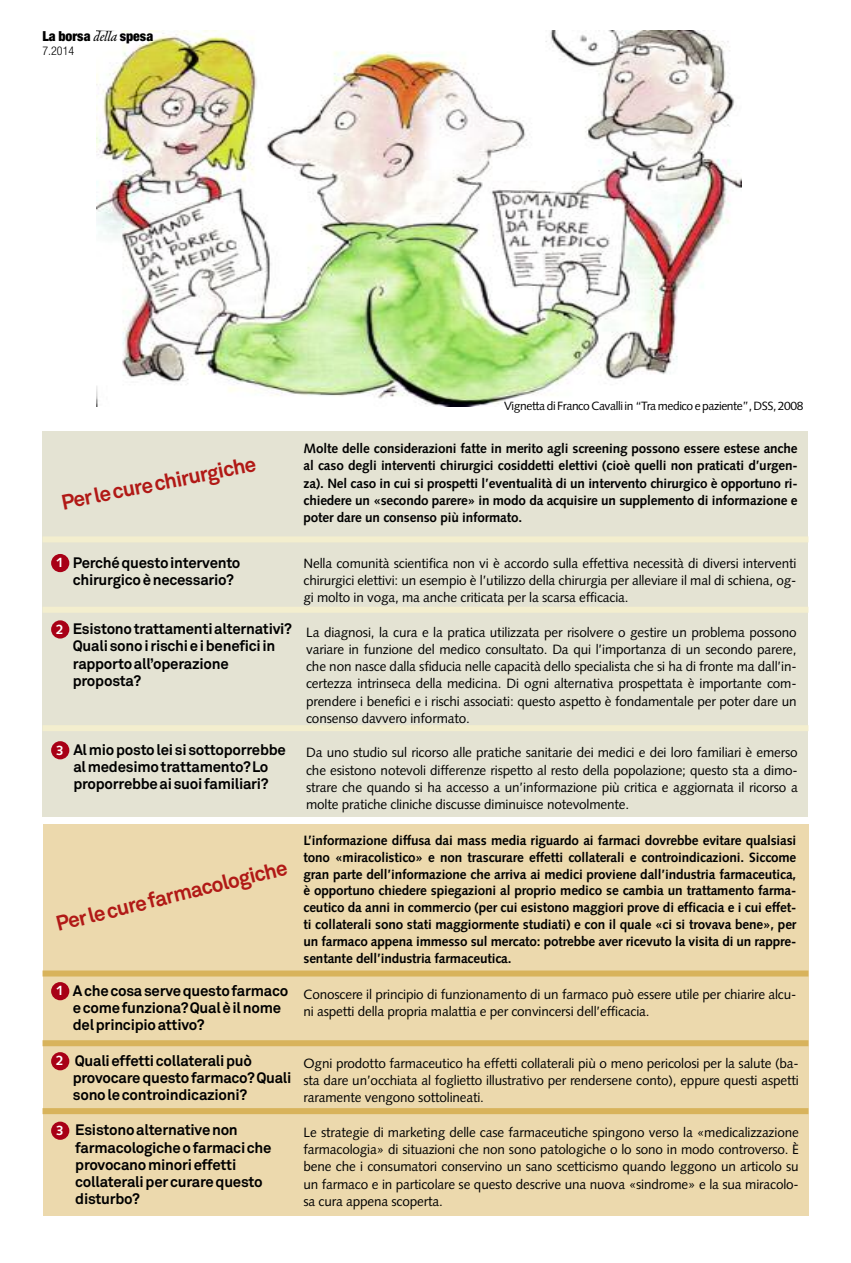
<style>
.page{position:relative;width:851px;height:1263px;background:#fff}
.page>*{position:absolute;margin:0;border:0;box-sizing:border-box;transform-origin:0 0}
.t1{font:700 21px "Akkurat Std";color:#b11916}
.t2{font:700 15px/17.2px "Akkurat Std";letter-spacing:-.015em;color:#000}
.t3{font:900 condensed 13.8px "Helvetica Neue";color:#000}
.t4{font:13.5px/17.2px "Syntax";letter-spacing:-.01em;color:#000;text-align:justify}
.t5{font:700 13.5px/16.8px "Syntax";letter-spacing:-.01em;color:#000;text-align:justify}
.t6{font:700 13.5px "Syntax";color:#fff}
.t7{font:12px "Syntax";letter-spacing:-.035em;color:#000}
.t8{font:300 condensed 12px "Helvetica Neue";color:#000}
.s1{font-family:"Garamond BE";font-weight:400;font-style:italic;font-stretch:normal}
</style>
<div class="page">
<div style="left:43px;top:431px;width:765px;height:385px;background:#e4e3d3"></div>
<div style="left:43px;top:824px;width:765px;height:391px;background:#ecd9ad"></div>
<img style="left:97px;top:31px;width:643px;height:376px">
<div style="left:51px;top:554px;width:18px;height:18px;background:#a80016;border-radius:50%"></div>
<div style="left:51px;top:620px;width:18px;height:18px;background:#a80016;border-radius:50%"></div>
<div style="left:51px;top:741px;width:18px;height:18px;background:#a80016;border-radius:50%"></div>
<div style="left:51px;top:982px;width:18px;height:18px;background:#a80016;border-radius:50%"></div>
<div style="left:51px;top:1052px;width:18px;height:18px;background:#a80016;border-radius:50%"></div>
<div style="left:51px;top:1121px;width:18px;height:19px;background:#a80016;border-radius:50%"></div>
<div style="left:43px;top:536px;width:765px;height:6px;background:#f3eece"></div>
<div style="left:43px;top:607px;width:765px;height:6px;background:#f3eece"></div>
<div style="left:43px;top:725px;width:765px;height:6px;background:#f3eece"></div>
<div style="left:43px;top:970px;width:765px;height:6px;background:#d8b35b"></div>
<div style="left:43px;top:1040px;width:765px;height:6px;background:#d8b35b"></div>
<div style="left:43px;top:1108px;width:765px;height:6px;background:#d8b35b"></div>
<p class="t3" style="left:43px;top:32px;width:112px">La borsa <span class="s1">della</span> spesa</p>
<p class="t8" style="left:43px;top:46px;width:33px">7.2014</p>
<h1 class="t1" style="left:60px;top:494px;width:200px;rotate:-11deg">Perlecurechirurgiche</h1>
<p class="t7" style="left:504px;top:400px;width:301px">Vignetta di Franco Cavalli in “Tra medico e paziente”, DSS, 2008</p>
<p class="t5" style="left:303px;top:441px;width:495px;line-height:17.2px">Molte delle considerazioni fatte in merito agli screening possono essere estese anche al caso degli interventi chirurgici cosiddetti elettivi (cioè quelli non praticati d’urgen&shy;za). Nel caso in cui si prospetti l’eventualità di un intervento chirurgico è opportuno ri&shy;chiedere un «secondo parere» in modo da acquisire un supplemento di informazione e poter dare un consenso più informato.</p>
<p class="t2" style="left:73px;top:555px;width:169px">Perchéquestointervento chirurgicoènecessario?</p>
<p class="t6" style="left:56px;top:557px;width:9px">1</p>
<p class="t4" style="left:303px;top:555px;width:494px">Nella comunità scientifica non vi è accordo sulla effettiva necessità di diversi interventi chirurgici elettivi: un esempio è l’utilizzo della chirurgia per alleviare il mal di schiena, og&shy;gi molto in voga, ma anche criticata per la scarsa efficacia.</p>
<p class="t2" style="left:73px;top:622px;width:221px">Esistonotrattamentialternativi?<br>Qualisonoirischieibeneficiin rapportoall’operazione proposta?</p>
<p class="t6" style="left:56px;top:623px;width:9px">2</p>
<p class="t4" style="left:306px;top:624px;width:492px">La diagnosi, la cura e la pratica utilizzata per risolvere o gestire un problema possono variare in funzione del medico consultato. Da qui l’importanza di un secondo parere, che non nasce dalla sfiducia nelle capacità dello specialista che si ha di fronte ma dall’in&shy;certezza intrinseca della medicina. Di ogni alternativa prospettata è importante com&shy;prendere i benefici e i rischi associati: questo aspetto è fondamentale per poter dare un consenso davvero informato.</p>
<p class="t2" style="left:73px;top:742px;width:214px">Almiopostoleisisottoporrebbe almedesimotrattamento?Lo proporrebbeaisuoifamiliari?</p>
<p class="t6" style="left:56px;top:744px;width:9px">3</p>
<p class="t4" style="left:306px;top:745px;width:493px">Da uno studio sul ricorso alle pratiche sanitarie dei medici e dei loro familiari è emerso che esistono notevoli differenze rispetto al resto della popolazione; questo sta a dimo&shy;strare che quando si ha accesso a un’informazione più critica e aggiornata il ricorso a molte pratiche cliniche discusse diminuisce notevolmente.</p>
<h1 class="t1" style="left:54px;top:917px;width:239px;rotate:-14deg">Perlecurefarmacologiche</h1>
<p class="t5" style="left:303px;top:833px;width:494px">L’informazione diffusa dai mass media riguardo ai farmaci dovrebbe evitare qualsiasi tono «miracolistico» e non trascurare effetti collaterali e controindicazioni. Siccome gran parte dell’informazione che arriva ai medici proviene dall’industria farmaceutica, è opportuno chiedere spiegazioni al proprio medico se cambia un trattamento farma&shy;ceutico da anni in commercio (per cui esistono maggiori prove di efficacia e i cui effet&shy;ti collaterali sono stati maggiormente studiati) e con il quale «ci si trovava bene», per un farmaco appena immesso sul mercato: potrebbe aver ricevuto la visita di un rappre&shy;sentante dell’industria farmaceutica.</p>
<p class="t2" style="left:73px;top:983px;width:217px">Achecosaservequestofarmaco ecomefunziona?Qualèilnome delprincipioattivo?</p>
<p class="t6" style="left:56px;top:985px;width:9px">1</p>
<p class="t4" style="left:303px;top:987px;width:494px">Conoscere il principio di funzionamento di un farmaco può essere utile per chiarire alcu&shy;ni aspetti della propria malattia e per convincersi dell’efficacia.</p>
<p class="t2" style="left:73px;top:1053px;width:220px">Qualieffetticollateralipuò provocarequestofarmaco?Quali sonolecontroindicazioni?</p>
<p class="t6" style="left:56px;top:1055px;width:9px">2</p>
<p class="t4" style="left:303px;top:1056px;width:496px">Ogni prodotto farmaceutico ha effetti collaterali più o meno pericolosi per la salute (ba&shy;sta dare un’occhiata al foglietto illustrativo per rendersene conto), eppure questi aspetti raramente vengono sottolineati.</p>
<p class="t2" style="left:75px;top:1123px;width:198px">Esistonoalternativenon farmacologicheofarmaciche provocanominorieffetti collateralipercurarequesto disturbo?</p>
<p class="t6" style="left:56px;top:1125px;width:9px">3</p>
<p class="t4" style="left:303px;top:1125px;width:496px">Le strategie di marketing delle case farmaceutiche spingono verso la «medicalizzazione farmacologia» di situazioni che non sono patologiche o lo sono in modo controverso. È bene che i consumatori conservino un sano scetticismo quando leggono un articolo su un farmaco e in particolare se questo descrive una nuova «sindrome» e la sua miracolo&shy;sa cura appena scoperta.</p>
</div>
